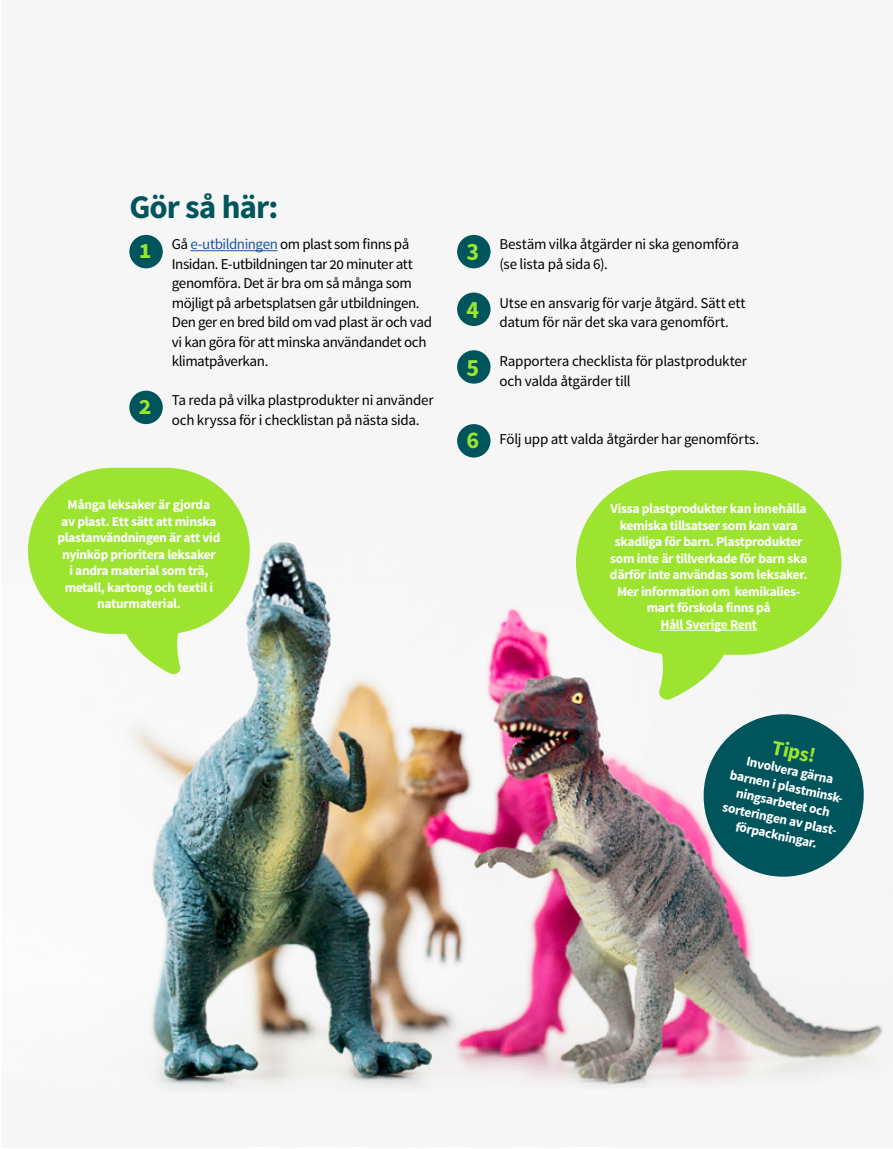
<style>
.page{position:relative;width:893px;height:1149px;background:#fff}
.page>*{position:absolute;margin:0;border:0;box-sizing:border-box;transform-origin:0 0}
.Rubrik_H2{font:700 33px "Source Sans Pro";letter-spacing:-.03em;color:#00545c}
.t1{font:700 24px "Source Sans Pro";color:#9ce430}
.Mellanrubrik_H3{font:700 21px "Source Sans Pro";color:#9ce430}
.Brödtext{font:15px/19.5px "Source Sans Pro";letter-spacing:-.02em;color:#000}
.faktatext_i_cirkel{font:700 13.5px/16.5px "Source Sans Pro";letter-spacing:-.025em;color:#fff;text-align:center}
.s1{color:#1b5899}
</style>
<div class="page">
<img style="left:127px;top:234px;width:766px;height:912px">
<hr style="left:190px;top:250px;width:88px;height:1px;background:#1b5899">
<svg style="left:696px;top:706px;width:175px;height:177px"></svg>
<svg style="left:576px;top:470px;width:265px;height:230px;fill:#9ce430"></svg>
<svg style="left:28px;top:467px;width:222px;height:208px;fill:#9ce430"></svg>
<div style="left:129px;top:235px;width:34px;height:33px;background:#00545c;border-radius:50%"></div>
<div style="left:129px;top:390px;width:34px;height:34px;background:#00545c;border-radius:50%"></div>
<div style="left:457px;top:235px;width:34px;height:33px;background:#00545c;border-radius:50%"></div>
<div style="left:457px;top:292px;width:34px;height:34px;background:#00545c;border-radius:50%"></div>
<div style="left:457px;top:350px;width:34px;height:33px;background:#00545c;border-radius:50%"></div>
<div style="left:457px;top:424px;width:34px;height:33px;background:#00545c;border-radius:50%"></div>
<hr style="left:660px;top:629px;width:97px;height:1px;background:#fff">
<h2 class="Rubrik_H2" style="left:129px;top:185px;width:151px">Gör så här:</h2>
<p class="Brödtext" style="left:172px;top:235px;width:262px">Gå <span class="s1">e-utbildningen</span> om plast som finns på Insidan. E-utbildningen tar 20 minuter att genomföra. Det är bra om så många som möjligt på arbetsplatsen går utbildningen.<br>Den ger en bred bild om vad plast är och vad vi kan göra för att minska användandet och klimatpåverkan.</p>
<p class="Brödtext" style="left:172px;top:391px;width:263px">Ta reda på vilka plastprodukter ni använder och kryssa för i checklistan på nästa sida.</p>
<h2 class="t1" style="left:139px;top:235px;width:14px">1</h2>
<h2 class="t1" style="left:139px;top:390px;width:14px">2</h2>
<h2 class="t1" style="left:467px;top:235px;width:14px">3</h2>
<h2 class="t1" style="left:467px;top:292px;width:14px">4</h2>
<h2 class="t1" style="left:467px;top:350px;width:14px">5</h2>
<h2 class="t1" style="left:467px;top:425px;width:14px">6</h2>
<p class="Brödtext" style="left:500px;top:235px;width:241px">Bestäm vilka åtgärder ni ska genomföra (se lista på sida 6).</p>
<p class="Brödtext" style="left:500px;top:293px;width:248px">Utse en ansvarig för varje åtgärd. Sätt ett datum för när det ska vara genomfört.</p>
<p class="Brödtext" style="left:500px;top:352px;width:249px">Rapportera checklista för plastprodukter och valda åtgärder till</p>
<p class="Brödtext" style="left:500px;top:430px;width:261px">Följ upp att valda åtgärder har genomförts.</p>
<p class="faktatext_i_cirkel" style="left:57px;top:496px;width:164px">Många leksaker är gjorda<br>av plast. Ett sätt att minska plastanvändningen är att vid nyinköp prioritera leksaker<br>i andra material som trä, metall, kartong och textil i naturmaterial.</p>
<p class="faktatext_i_cirkel" style="left:610px;top:501px;width:199px">Vissa plastprodukter kan innehålla kemiska tillsatser som kan vara skadliga för barn. Plastprodukter som inte är tillverkade för barn ska därför inte användas som leksaker.<br>Mer information om kemikalies&shy;mart förskola finns på<br>Håll Sverige Rent</p>
<h3 class="Mellanrubrik_H3" style="left:775px;top:733px;width:46px;rotate:12deg">Tips!</h3>
<p class="faktatext_i_cirkel" style="left:735px;top:750px;width:120px;rotate:12deg">Involvera gärna barnen i plastminsk&shy;ningsarbetet och sorteringen av plast&shy;förpackningar.</p>
</div>
